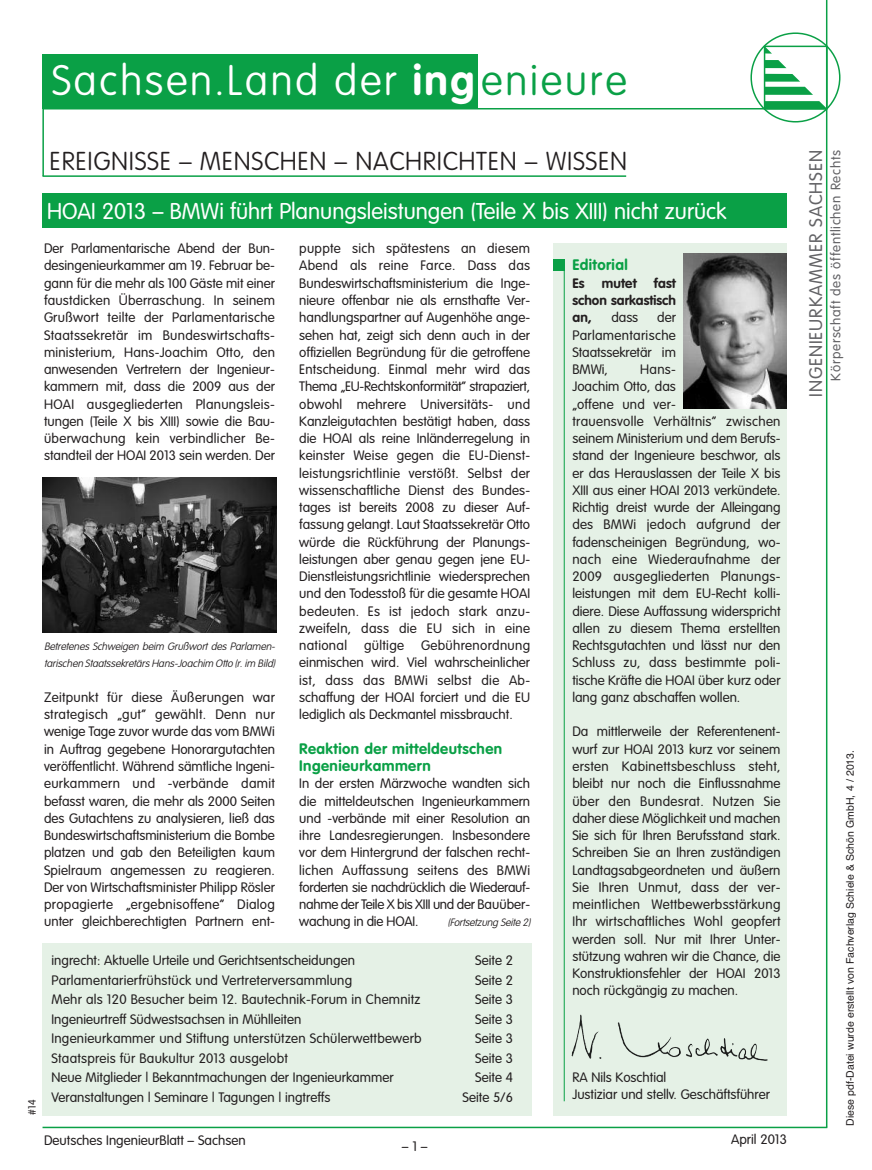
<style>
.page{position:relative;width:872px;height:1170px;background:#fff}
.page>*{position:absolute;margin:0;border:0;box-sizing:border-box;transform-origin:0 0}
.t1{font:100 42px "VAG Rounded";letter-spacing:.055em;color:#fff}
.t2{font:100 25.5px "VAG Rounded";letter-spacing:.025em;color:#231f20}
.t3{font:300 22.5px "VAG Rounded";color:#fff}
.t4{font:300 18px "VAG Rounded";letter-spacing:.055em;color:#636366}
.t5{font:700 15px/17.2px "VAG Rounded";letter-spacing:.03em;color:#0aa046}
.t6{font:300 13.5px/17.2px "VAG Rounded";color:#231f20;text-align:justify}
.t7{font:300 13.5px "VAG Rounded";letter-spacing:.055em;color:#636366}
.t8{font:700 13.5px/17.2px "VAG Rounded";color:#231f20;text-align:justify}
.t9{font:300 13.5px "VAG Rounded";letter-spacing:.02em;color:#231f20}
.t10{font:italic 100 10.5px/17.2px "VAG Rounded";color:#231f20}
.t11{font:10.5px "Helvetica";color:#231f20}
.t12{font:300 10.5px "VAG Rounded";color:#231f20}
.s1{font-weight:700}
.s2{color:#0aa046}
</style>
<div class="page">
<hr style="left:43px;top:1126px;width:784px;height:2px;background:#0aa046">
<div style="left:43px;top:193px;width:744px;height:35px;background:#0aa046"></div>
<div style="left:43px;top:55px;width:434px;height:54px;background:#0aa046"></div>
<hr style="left:43px;top:108px;width:783px;height:1px;background:#0aa046">
<hr style="left:42px;top:109px;width:2px;height:67px;background:#0aa046">
<hr style="left:43px;top:175px;width:583px;height:2px;background:#0aa046">
<hr style="left:826px;top:0;width:1px;height:1127px;background:#0aa046">
<svg style="left:750px;top:32px;width:90px;height:90px"></svg>
<div style="left:43px;top:943px;width:488px;height:172px;background:#e5f1e6"></div>
<div style="left:553px;top:243px;width:234px;height:873px;background:#e5f1e6"></div>
<img style="left:683px;top:253px;width:104px;height:155px">
<img style="left:571px;top:1014px;width:166px;height:44px">
<hr style="left:564px;top:259px;width:1px;height:842px;background:#0aa046">
<img style="left:43px;top:477px;width:233px;height:156px">
<div style="left:553px;top:259px;width:11px;height:11px;background:#0aa046"></div>
<h1 class="t1" style="left:52px;top:62px;width:576px">Sachsen.Land der <span class="s1">ing</span><span class="s2">enieure</span></h1>
<h2 class="t2" style="left:50px;top:150px;width:579px">EREIGNISSE – MENSCHEN – NACHRICHTEN – WISSEN</h2>
<p class="t12" style="left:28px;top:1114px;width:16px;rotate:-90deg">#14</p>
<h3 class="t3" style="left:47px;top:201px;width:681px">HOAI 2013 – BMWi führt Planungsleistungen (Teile X bis XIII) nicht zurück</h3>
<p class="t6" style="left:44px;top:241px;width:232px">Der Parlamentarische Abend der Bun&shy;desingenieurkammer am 19. Februar be&shy;gann für die mehr als 100 Gäste mit einer faustdicken Überraschung. In seinem Grußwort teilte der Parlamentarische Staatssekretär im Bundeswirtschafts&shy;ministerium, Hans-Joachim Otto, den anwesenden Vertretern der Ingenieur&shy;kammern mit, dass die 2009 aus der HOAI ausgegliederten Planungsleis&shy;tungen (Teile X bis XIII) sowie die Bau&shy;überwachung kein verbindlicher Be&shy;standteil der HOAI 2013 sein werden. Der</p>
<p class="t10" style="left:44px;top:638px;width:235px">Betretenes Schweigen beim Grußwort des Parlamen&shy;tarischen Staatssekretärs Hans-Joachim Otto (r. im Bild)</p>
<p class="t6" style="left:44px;top:689px;width:232px">Zeitpunkt für diese Äußerungen war strategisch „gut“ gewählt. Denn nur wenige Tage zuvor wurde das vom BMWi in Auftrag gegebene Honorargutachten veröffentlicht. Während sämtliche Ingeni&shy;eurkammern und -verbände damit befasst waren, die mehr als 2000 Seiten des Gutachtens zu analysieren, ließ das Bundeswirtschaftsministerium die Bombe platzen und gab den Beteiligten kaum Spielraum angemessen zu reagieren.<br>Der von Wirtschaftsminister Philipp Rösler propagierte „ergebnisoffene“ Dialog unter gleichberechtigten Partnern ent-</p>
<p class="t6" style="left:299px;top:241px;width:232px">puppte sich spätestens an diesem Abend als reine Farce. Dass das Bundeswirtschaftsministerium die Inge&shy;nieure offenbar nie als ernsthafte Ver&shy;handlungspartner auf Augenhöhe ange&shy;sehen hat, zeigt sich denn auch in der offiziellen Begründung für die getroffene Entscheidung. Einmal mehr wird das Thema „EU-Rechtskonformität“ strapaziert, obwohl mehrere Universitäts- und Kanzleigutachten bestätigt haben, dass die HOAI als reine Inländerregelung in keinster Weise gegen die EU-Dienst&shy;leistungsrichtlinie verstößt. Selbst der wissenschaftliche Dienst des Bundes&shy;tages ist bereits 2008 zu dieser Auf&shy;fassung gelangt. Laut Staatssekretär Otto würde die Rückführung der Planungs&shy;leistungen aber genau gegen jene EU-Dienstleistungsrichtlinie wiedersprechen und den Todesstoß für die gesamte HOAI bedeuten. Es ist jedoch stark anzu&shy;zweifeln, dass die EU sich in eine national</p>
<p class="t6" style="left:299px;top:637px;width:232px;text-indent:122px">Gebührenordnung einmischen wird. Viel wahrscheinlicher ist, dass das BMWi selbst die Ab&shy;schaffung der HOAI forciert und die EU lediglich als Deckmantel missbraucht.</p>
<p class="t5" style="left:299px;top:740px;width:204px">Reaktion der mitteldeutschen<br>Ingenieurkammern</p>
<p class="t6" style="left:299px;top:775px;width:232px">In der ersten Märzwoche wandten sich die mitteldeutschen Ingenieurkammern und -verbände mit einer Resolution an ihre Landesregierungen. Insbesondere vor dem Hintergrund der falschen recht&shy;lichen Auffassung seitens des BMWi forderten sie nachdrücklich die Wiederauf&shy;nahme der Teile X bis XIII und der Bauüber&shy;wachung in die HOAI.</p>
<p class="t9" style="left:364px;top:639px;width:42px">gültige</p>
<p class="t10" style="left:448px;top:914px;width:86px">(Fortsetzung Seite 2)</p>
<p class="t6" style="left:52px;top:952px;width:305px">ingrecht: Aktuelle Urteile und Gerichtsentscheidungen</p>
<p class="t6" style="left:475px;top:952px;width:39px">Seite 2</p>
<p class="t6" style="left:52px;top:972px;width:302px">Parlamentarierfrühstück und Vertreterversammlung</p>
<p class="t6" style="left:475px;top:972px;width:39px">Seite 2</p>
<p class="t6" style="left:52px;top:991px;width:370px">Mehr als 120 Besucher beim 12. Bautechnik-Forum in Chemnitz</p>
<p class="t6" style="left:475px;top:991px;width:39px">Seite 3</p>
<p class="t6" style="left:52px;top:1011px;width:251px">Ingenieurtreff Südwestsachsen in Mühlleiten</p>
<p class="t6" style="left:475px;top:1011px;width:39px">Seite 3</p>
<p class="t6" style="left:52px;top:1030px;width:372px">Ingenieurkammer und Stiftung unterstützen Schülerwettbewerb</p>
<p class="t6" style="left:475px;top:1030px;width:39px">Seite 3</p>
<p class="t6" style="left:52px;top:1050px;width:238px">Staatspreis für Baukultur 2013 ausgelobt</p>
<p class="t6" style="left:475px;top:1050px;width:39px">Seite 3</p>
<p class="t6" style="left:52px;top:1069px;width:343px">Neue Mitglieder | Bekanntmachungen der Ingenieurkammer</p>
<p class="t6" style="left:475px;top:1069px;width:39px">Seite 4</p>
<p class="t6" style="left:52px;top:1089px;width:280px">Veranstaltungen | Seminare | Tagungen | ingtreffs</p>
<p class="t6" style="left:462px;top:1089px;width:52px">Seite 5/6</p>
<p class="t5" style="left:572px;top:257px;width:57px">Editorial</p>
<p class="t8" style="left:572px;top:275px;width:14px">Es</p>
<p class="t8" style="left:602px;top:275px;width:36px">mutet</p>
<p class="t8" style="left:572px;top:275px;width:105px;text-indent:82px">fast schon sarkastisch an,</p>
<p class="t6" style="left:572px;top:310px;width:105px;text-indent:85px">der Parlamentarische Staatssekretär im BMWi,</p>
<p class="t6" style="left:611px;top:310px;width:28px">dass</p>
<p class="t6" style="left:572px;top:361px;width:210px;text-align:left;text-indent:68px">Hans-<br>Joachim Otto, das<br>„offene und ver-<br>trauensvolle Verhältnis“ zwischen seinem Ministerium und dem Berufs&shy;stand der Ingenieure beschwor, als er das Herauslassen der Teile X bis<br>XIII aus einer HOAI 2013 verkündete.<br>Richtig dreist wurde der Alleingang des BMWi jedoch aufgrund der fadenscheinigen Begründung, wo&shy;nach eine Wiederaufnahme der<br>2009 ausgegliederten Planungs&shy;leistungen mit dem EU-Recht kolli&shy;diere. Diese Auffassung widerspricht allen zu diesem Thema erstellten<br>Rechtsgutachten und lässt nur den<br>Schluss zu, dass bestimmte poli&shy;tische Kräfte die HOAI über kurz oder lang ganz abschaffen wollen.</p>
<p class="t6" style="left:572px;top:724px;width:210px">Da mittlerweile der Referentenent&shy;wurf zur HOAI 2013 kurz vor seinem ersten Kabinettsbeschluss steht, bleibt nur noch die Einflussnahme über den Bundesrat. Nutzen Sie daher diese Möglichkeit und machen Sie sich für Ihren Berufsstand stark.<br>Schreiben Sie an Ihren zuständigen Landtagsabgeordneten und äußern Sie Ihren Unmut, dass der ver&shy;meintlichen Wettbewerbsstärkung Ihr wirtschaftliches Wohl geopfert werden soll. Nur mit Ihrer Unter&shy;stützung wahren wir die Chance, die Konstruktionsfehler der HOAI 2013 noch rückgängig zu machen.</p>
<p class="t6" style="left:572px;top:1069px;width:199px">RA Nils Koschtial<br>Justiziar und stellv. Geschäftsführer</p>
<p class="t6" style="left:44px;top:1132px;width:203px">Deutsches IngenieurBlatt – Sachsen</p>
<p class="t6" style="left:731px;top:1131px;width:57px">April 2013</p>
<p class="t6" style="left:402px;top:1138px;width:27px">–1–</p>
<h3 class="t4" style="left:808px;top:397px;width:248px;rotate:-90deg">INGENIEURKAMMER SACHSEN</h3>
<p class="t7" style="left:830px;top:381px;width:232px;rotate:-90deg">Körperschaft des öffentlichen Rechts</p>
<p class="t11" style="left:844px;top:1125px;width:377px;rotate:-90deg">Diese pdf-Datei wurde erstellt von Fachverlag Schiele &amp; Schön GmbH, 4 / 2013.</p>
</div>
